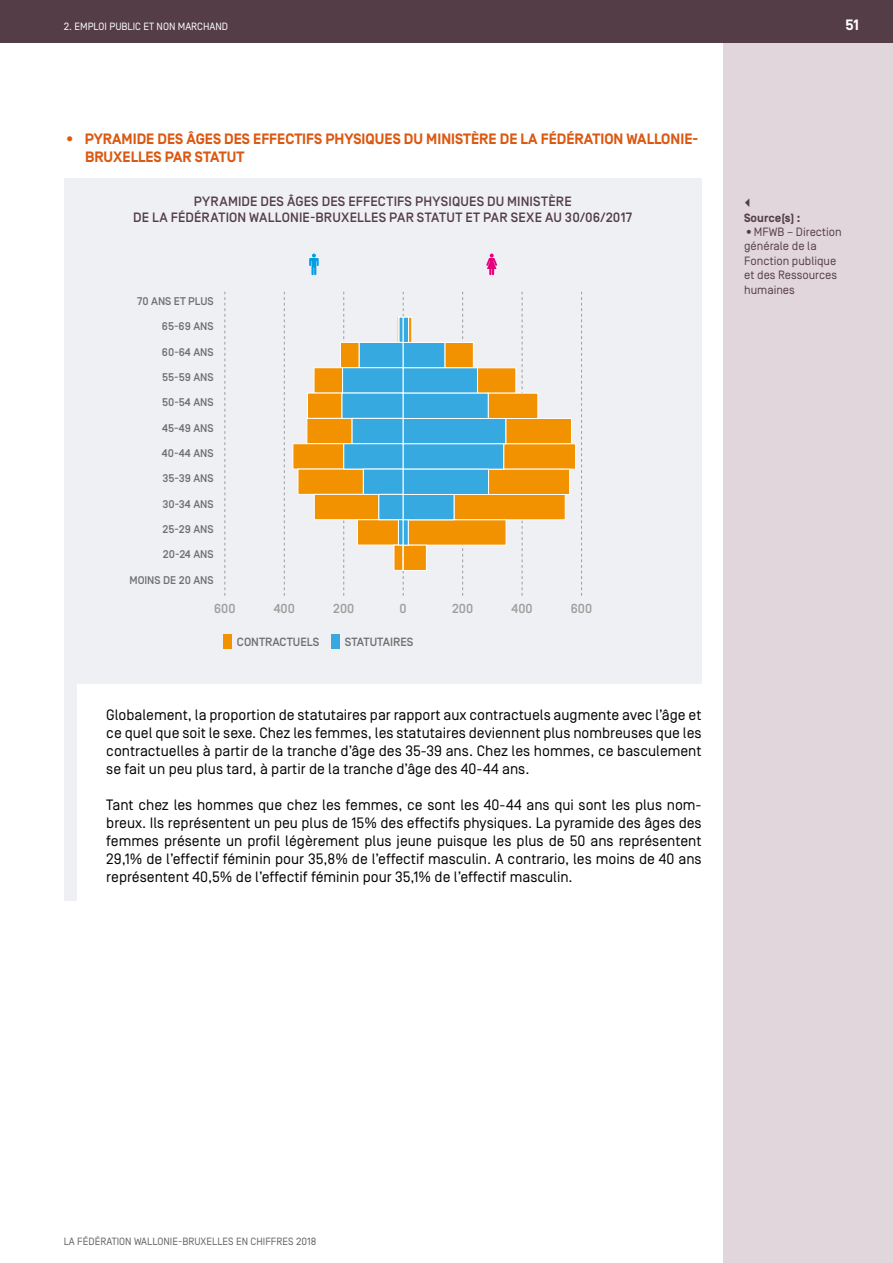
<style>
.page{position:relative;width:893px;height:1263px;background:#fff}
.page>*{position:absolute;margin:0;border:0;box-sizing:border-box;transform-origin:0 0}
.t1{font:16.65px "Myriad Pro";color:#000}
.t2{font:15px/18px "Simplon BP Regular";color:#000;text-align:justify}
.t3{font:700 15px/18px "Simplon BP";color:#da5913}
.t4{font:700 15px "Simplon BP";color:#fff}
.t5{font:500 13.5px/16.2px "Simplon BP";letter-spacing:.01em;color:#553d47;text-align:center}
.t6{font:500 13.05px "Simplon BP";color:#9d9d9c}
.t7{font:12px/14.4px "Simplon BP Regular";color:#553d47}
.t8{font:700 12px "Simplon BP";color:#553d47}
.t9{font:500 11.85px "Simplon BP";color:#6f6f6f}
.t10{font:500 11.1px "Simplon BP";color:#6f6f6f}
.t11{font:10.5px "Simplon BP Regular";color:#636362}
.t12{font:10.5px "Simplon BP Regular";color:#fff}
</style>
<div class="page">
<div style="left:723px;top:0;width:170px;height:1263px;background:#e0d6db"></div>
<div style="left:0;top:0;width:893px;height:43px;background:#553d47"></div>
<div style="left:64px;top:630px;width:13px;height:270px;background:#eff0f3"></div>
<div style="left:64px;top:178px;width:638px;height:506px;background:#eff0f3"></div>
<svg style="left:224px;top:292px;width:1px;height:304px"></svg>
<svg style="left:284px;top:292px;width:1px;height:304px"></svg>
<svg style="left:343px;top:292px;width:1px;height:304px"></svg>
<svg style="left:462px;top:292px;width:1px;height:304px"></svg>
<svg style="left:522px;top:292px;width:1px;height:304px"></svg>
<svg style="left:581px;top:292px;width:1px;height:304px"></svg>
<div style="left:340px;top:342px;width:19px;height:26px;background:#f39200;border:1px solid #fff"></div>
<div style="left:314px;top:367px;width:29px;height:26px;background:#f39200;border:1px solid #fff"></div>
<div style="left:307px;top:393px;width:35px;height:26px;background:#f39200"></div>
<div style="left:307px;top:418px;width:45px;height:26px;background:#f39200;border:1px solid #fff"></div>
<div style="left:293px;top:443px;width:51px;height:26px;background:#f39200;border:1px solid #fff"></div>
<div style="left:298px;top:469px;width:66px;height:26px;background:#f39200"></div>
<div style="left:314px;top:494px;width:65px;height:26px;background:#f39200;border:1px solid #fff"></div>
<div style="left:357px;top:519px;width:42px;height:26px;background:#f39200;border:1px solid #fff"></div>
<div style="left:394px;top:545px;width:9px;height:26px;background:#f39200"></div>
<div style="left:359px;top:342px;width:44px;height:26px;background:#36a9e1;border:1px solid #fff"></div>
<div style="left:342px;top:367px;width:61px;height:26px;background:#36a9e1;border:1px solid #fff"></div>
<div style="left:342px;top:393px;width:61px;height:26px;background:#36a9e1"></div>
<div style="left:352px;top:418px;width:51px;height:26px;background:#36a9e1;border:1px solid #fff"></div>
<div style="left:344px;top:443px;width:59px;height:26px;background:#36a9e1;border:1px solid #fff"></div>
<div style="left:363px;top:469px;width:40px;height:26px;background:#36a9e1;border:1px solid #fff"></div>
<div style="left:379px;top:494px;width:24px;height:26px;background:#36a9e1;border:1px solid #fff"></div>
<svg style="left:409px;top:317px;width:3px;height:25px"></svg>
<div style="left:445px;top:342px;width:29px;height:26px;background:#f39200;border:1px solid #fff"></div>
<div style="left:477px;top:368px;width:39px;height:25px;background:#f39200"></div>
<div style="left:488px;top:393px;width:50px;height:26px;background:#f39200"></div>
<div style="left:505px;top:418px;width:67px;height:26px;background:#f39200;border:1px solid #fff"></div>
<div style="left:503px;top:444px;width:73px;height:25px;background:#f39200"></div>
<div style="left:488px;top:469px;width:82px;height:26px;background:#f39200"></div>
<div style="left:454px;top:494px;width:111px;height:26px;background:#f39200;border:1px solid #fff"></div>
<div style="left:408px;top:520px;width:98px;height:25px;background:#f39200"></div>
<div style="left:403px;top:545px;width:24px;height:26px;background:#f39200;border:1px solid #fff"></div>
<svg style="left:404px;top:317px;width:5px;height:25px"></svg>
<div style="left:403px;top:342px;width:42px;height:26px;background:#36a9e1;border:1px solid #fff"></div>
<div style="left:403px;top:368px;width:75px;height:25px;background:#36a9e1"></div>
<div style="left:403px;top:393px;width:85px;height:26px;background:#36a9e1;border:1px solid #fff"></div>
<div style="left:403px;top:418px;width:103px;height:26px;background:#36a9e1;border:1px solid #fff"></div>
<div style="left:403px;top:444px;width:101px;height:25px;background:#36a9e1"></div>
<div style="left:403px;top:469px;width:86px;height:26px;background:#36a9e1;border:1px solid #fff"></div>
<div style="left:403px;top:494px;width:51px;height:26px;background:#36a9e1;border:1px solid #fff"></div>
<svg style="left:404px;top:520px;width:4px;height:25px"></svg>
<svg style="left:398px;top:292px;width:6px;height:304px"></svg>
<div style="left:332px;top:634px;width:8px;height:15px;background:#36a9e1"></div>
<div style="left:224px;top:634px;width:8px;height:15px;background:#f39200"></div>
<svg style="left:309px;top:254px;width:10px;height:21px"></svg>
<svg style="left:486px;top:254px;width:11px;height:21px"></svg>
<p class="t12" style="left:64px;top:20px;width:166px">2. EMPLOI PUBLIC ET NON MARCHAND</p>
<p class="t4" style="left:845px;top:16px;width:15px">51</p>
<p class="t3" style="left:85px;top:130px;width:615px;text-indent:-21px">• PYRAMIDE DES ÂGES DES EFFECTIFS PHYSIQUES DU MINISTÈRE DE LA FÉDÉRATION WALLONIE-<br>BRUXELLES PAR STATUT</p>
<p class="t5" style="left:133px;top:193px;width:500px">PYRAMIDE DES ÂGES DES EFFECTIFS PHYSIQUES DU MINISTÈRE<br>DE LA FÉDÉRATION WALLONIE-BRUXELLES PAR STATUT ET PAR SEXE AU 30/06/2017</p>
<p class="t10" style="left:137px;top:295px;width:78px">70 ANS ET PLUS</p>
<p class="t10" style="left:162px;top:320px;width:53px">65-69 ANS</p>
<p class="t10" style="left:162px;top:345px;width:53px">60-64 ANS</p>
<p class="t10" style="left:162px;top:371px;width:53px">55-59 ANS</p>
<p class="t10" style="left:162px;top:396px;width:53px">50-54 ANS</p>
<p class="t10" style="left:162px;top:421px;width:53px">45-49 ANS</p>
<p class="t10" style="left:162px;top:447px;width:53px">40-44 ANS</p>
<p class="t10" style="left:162px;top:472px;width:53px">35-39 ANS</p>
<p class="t10" style="left:162px;top:497px;width:53px">30-34 ANS</p>
<p class="t10" style="left:163px;top:523px;width:53px">25-29 ANS</p>
<p class="t10" style="left:163px;top:548px;width:52px">20-24 ANS</p>
<p class="t10" style="left:129px;top:573px;width:86px">MOINS DE 20 ANS</p>
<p class="t6" style="left:214px;top:601px;width:23px">600</p>
<p class="t6" style="left:274px;top:601px;width:22px">400</p>
<p class="t6" style="left:333px;top:601px;width:22px">200</p>
<p class="t6" style="left:400px;top:601px;width:9px">0</p>
<p class="t6" style="left:452px;top:601px;width:22px">200</p>
<p class="t6" style="left:512px;top:601px;width:22px">400</p>
<p class="t6" style="left:571px;top:601px;width:23px">600</p>
<p class="t9" style="left:237px;top:635px;width:84px">CONTRACTUELS</p>
<p class="t9" style="left:345px;top:635px;width:70px">STATUTAIRES</p>
<p class="t8" style="left:744px;top:211px;width:58px">Source(s) :</p>
<p class="t7" style="left:744px;top:225px;width:99px">•MFWB – Direction générale de la<br>Fonction publique et des Ressources humaines</p>
<p class="t2" style="left:106px;top:706px;width:597px">Globalement, la proportion de statutaires par rapport aux contractuels augmente avec l’âge et ce quel que soit le sexe. Chez les femmes, les statutaires deviennent plus nombreuses que les contractuelles à partir de la tranche d’âge des 35-39 ans. Chez les hommes, ce basculement se fait un peu plus tard, à partir de la tranche d’âge des 40-44 ans.</p>
<p class="t2" style="left:106px;top:796px;width:597px">Tant chez les hommes que chez les femmes, ce sont les 40-44 ans qui sont les plus nom&shy;breux. Ils représentent un peu plus de 15% des effectifs physiques. La pyramide des âges des femmes présente un profil légèrement plus jeune puisque les plus de 50 ans représentent 29,1% de l’effectif féminin pour 35,8% de l’effectif masculin. A contrario, les moins de 40 ans représentent 40,5% de l’effectif féminin pour 35,1% de l’effectif masculin.</p>
<p class="t1" style="left:663px;top:707px;width:72px">H-Contrac</p>
<p class="t1" style="left:126px;top:1228px;width:96px">70 ans et plus</p>
<p class="t11" style="left:64px;top:1235px;width:254px">LA FÉDÉRATION WALLONIE-BRUXELLES EN CHIFFRES 2018</p>
</div>
